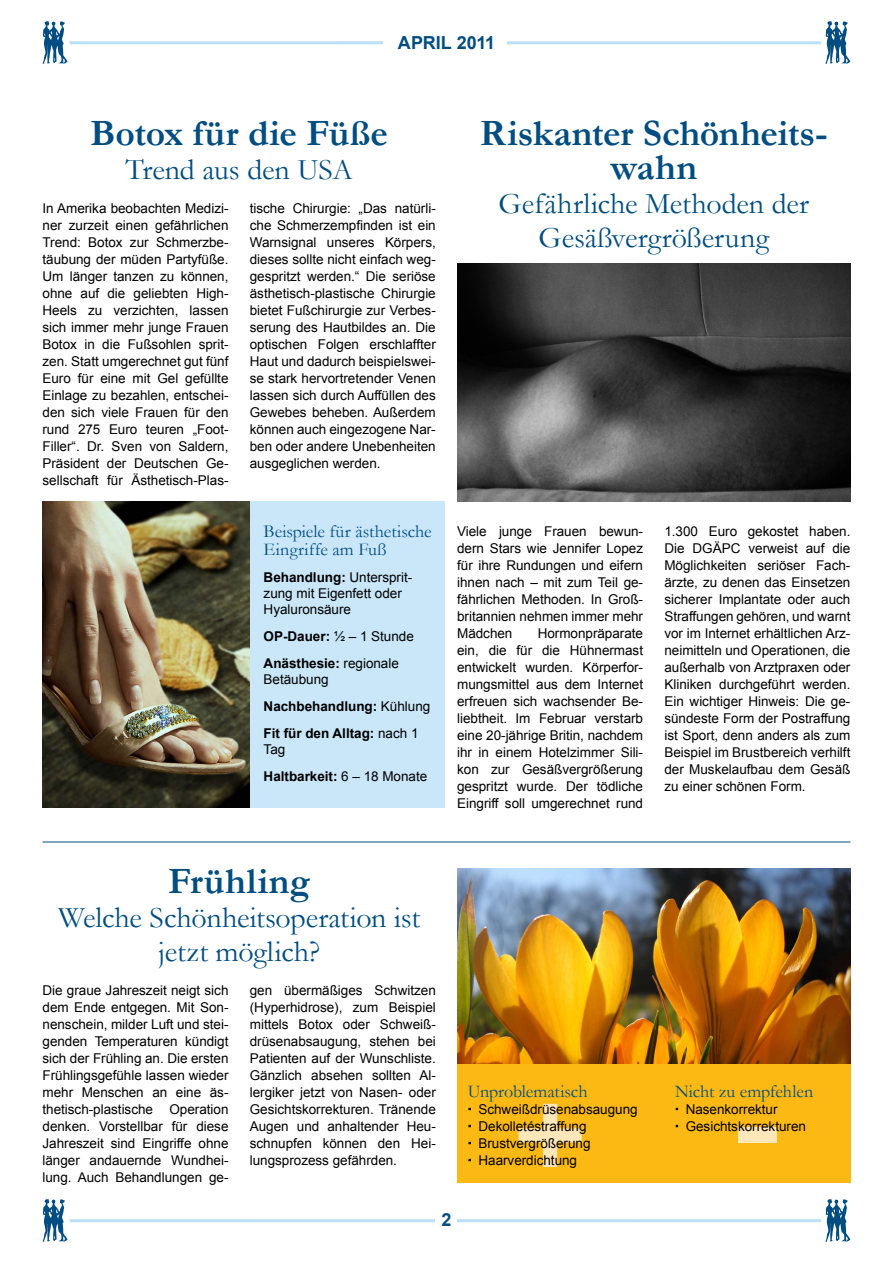
<style>
.page{position:relative;width:893px;height:1263px;background:#fff}
.page>*{position:absolute;margin:0;border:0;box-sizing:border-box;transform-origin:0 0}
.t1{font:700 37.5px/34px "Garamond";color:#014d81;text-align:center}
.t2{font:30px/34px "Garamond";color:#014d81;text-align:center}
.t3{font:18px/18px "Garamond";color:#014d81}
.t4{font:700 18px "Arial";color:#014d81}
.t5{font:13.5px/17px "Arial";color:#000;text-align:justify}
.t6{font:700 13.5px/27px "Arial";color:#000}
.s1{font-weight:700}
.s2{font-weight:400}
</style>
<div class="page">
<svg style="left:507px;top:21px;width:343px;height:43px"></svg>
<svg style="left:42px;top:21px;width:341px;height:43px"></svg>
<svg style="left:457px;top:1199px;width:393px;height:43px"></svg>
<svg style="left:42px;top:1199px;width:393px;height:43px"></svg>
<div style="left:457px;top:1063px;width:393px;height:119px;background:#fdb913"></div>
<img style="left:457px;top:264px;width:393px;height:238px">
<hr style="left:43px;top:842px;width:807px;height:1px;background:#014d81">
<div style="left:250px;top:502px;width:194px;height:306px;background:#cae7f9"></div>
<img style="left:43px;top:502px;width:207px;height:306px">
<img style="left:457px;top:868px;width:393px;height:195px">
<svg style="left:519px;top:1104px;width:63px;height:63px"></svg>
<div style="left:738px;top:1128px;width:39px;height:15px;background:#ffe7b9"></div>
<h3 class="t4" style="left:398px;top:31px;width:99px">April 2011</h3>
<h1 class="t1" style="left:90px;top:116px;width:299px">Botox für die Füße</h1>
<h2 class="t2" style="left:126px;top:151px;width:229px">Trend aus den USA</h2>
<p class="t5" style="left:43px;top:200px;width:188px">In Amerika beobachten Medizi&shy;ner zurzeit einen gefährlichen Trend: Botox zur Schmerzbe&shy;täubung der müden Partyfüße.<br>Um länger tanzen zu können, ohne auf die geliebten High-Heels zu verzichten, lassen sich immer mehr junge Frauen Botox in die Fußsohlen sprit&shy;zen. Statt umgerechnet gut fünf Euro für eine mit Gel gefüllte Einlage zu bezahlen, entschei&shy;den sich viele Frauen für den rund 275 Euro teuren „Foot-Filler“. Dr. Sven von Saldern, Präsident der Deutschen Ge&shy;sellschaft für Ästhetisch-Plas-</p>
<p class="t5" style="left:250px;top:200px;width:188px">tische Chirurgie: „Das natürli&shy;che Schmerzempfinden ist ein Warnsignal unseres Körpers, dieses sollte nicht einfach weg&shy;gespritzt werden.“ Die seriöse ästhetisch-plastische Chirurgie bietet Fußchirurgie zur Verbes&shy;serung des Hautbildes an. Die optischen Folgen erschlaffter Haut und dadurch beispielswei&shy;se stark hervortretender Venen lassen sich durch Auffüllen des Gewebes beheben. Außerdem können auch eingezogene Nar&shy;ben oder andere Unebenheiten ausgeglichen werden.</p>
<h3 class="t3" style="left:264px;top:521px;width:170px">Beispiele für ästhetische<br>Eingriffe am Fuß</h3>
<p class="t5" style="left:264px;top:569px;width:150px;line-height:16.2px;text-align:left"><span class="s1">Behandlung:</span> Untersprit&shy;zung mit Eigenfett oder<br>Hyaluronsäure</p>
<p class="t6" style="left:264px;top:623px;width:152px">OP-Dauer: <span class="s2">½ – 1 Stunde<br></span>Anästhesie: <span class="s2">regionale</span></p>
<p class="t6" style="left:264px;top:666px;width:168px"><span class="s2">Betäubung<br></span>Nachbehandlung: <span class="s2">Kühlung<br></span>Fit für den Alltag: <span class="s2">nach 1</span></p>
<p class="t5" style="left:264px;top:736px;width:165px;line-height:27px">Tag<br><span class="s1">Haltbarkeit:</span> 6 – 18 Monate</p>
<h1 class="t1" style="left:480px;top:116px;width:349px">Riskanter Schönheits&shy;wahn</h1>
<h2 class="t2" style="left:499px;top:185px;width:312px">Gefährliche Methoden der<br>Gesäßvergrößerung</h2>
<p class="t5" style="left:457px;top:523px;width:188px">Viele junge Frauen bewun&shy;dern Stars wie Jennifer Lopez für ihre Rundungen und eifern ihnen nach – mit zum Teil ge&shy;fährlichen Methoden. In Groß&shy;britannien nehmen immer mehr Mädchen</p>
<p class="t5" style="left:457px;top:625px;width:188px;text-indent:81px">Hormonpräparate ein, die für die Hühnermast entwickelt wurden. Körperfor&shy;mungsmittel aus dem Internet erfreuen sich wachsender Be&shy;liebtheit. Im Februar verstarb eine 20-jährige Britin, nachdem ihr in einem Hotelzimmer Sili&shy;kon zur Gesäßvergrößerung gespritzt wurde. Der tödliche Eingriff soll umgerechnet rund</p>
<p class="t5" style="left:664px;top:523px;width:188px">1.300 Euro gekostet haben.<br>Die DGÄPC verweist auf die Möglichkeiten seriöser Fach&shy;ärzte, zu denen das Einsetzen sicherer Implantate oder auch Straffungen gehören, und warnt vor im Internet erhältlichen Arz&shy;neimitteln und Operationen, die außerhalb von Arztpraxen oder Kliniken durchgeführt werden.<br>Ein wichtiger Hinweis: Die ge&shy;sündeste Form der Postraffung ist Sport, denn anders als zum Beispiel im Brustbereich verhilft der Muskelaufbau dem Gesäß zu einer schönen Form.</p>
<h1 class="t1" style="left:168px;top:864px;width:144px">Frühling</h1>
<h2 class="t2" style="left:58px;top:900px;width:363px">Welche Schönheitsoperation ist jetzt möglich?</h2>
<p class="t5" style="left:43px;top:982px;width:188px">Die graue Jahreszeit neigt sich dem Ende entgegen. Mit Son&shy;nenschein, milder Luft und stei&shy;genden Temperaturen kündigt sich der Frühling an. Die ersten Frühlingsgefühle lassen wieder mehr Menschen an eine äs&shy;thetisch-plastische Operation denken. Vorstellbar für diese Jahreszeit sind Eingriffe ohne länger andauernde Wundhei&shy;lung. Auch Behandlungen ge-</p>
<p class="t5" style="left:250px;top:982px;width:188px">gen übermäßiges Schwitzen (Hyperhidrose), zum Beispiel mittels Botox oder Schweiß&shy;drüsenabsaugung, stehen bei Patienten auf der Wunschliste.<br>Gänzlich absehen sollten Al&shy;lergiker jetzt von Nasen- oder Gesichtskorrekturen. Tränende Augen und anhaltender Heu&shy;schnupfen können den Hei&shy;lungsprozess gefährden.</p>
<h3 class="t3" style="left:468px;top:1082px;width:121px">Unproblematisch</h3>
<p class="t5" style="left:468px;top:1101px;width:171px;text-align:left">· Schweißdrüsenabsaugung · Dekolletéstraffung<br>· Brustvergrößerung<br>· Haarverdichtung</p>
<h3 class="t3" style="left:675px;top:1082px;width:140px">Nicht zu empfehlen</h3>
<p class="t5" style="left:675px;top:1101px;width:132px">· Nasenkorrektur<br>· Gesichtskorrekturen</p>
<h3 class="t4" style="left:441px;top:1208px;width:12px">2</h3>
</div>
